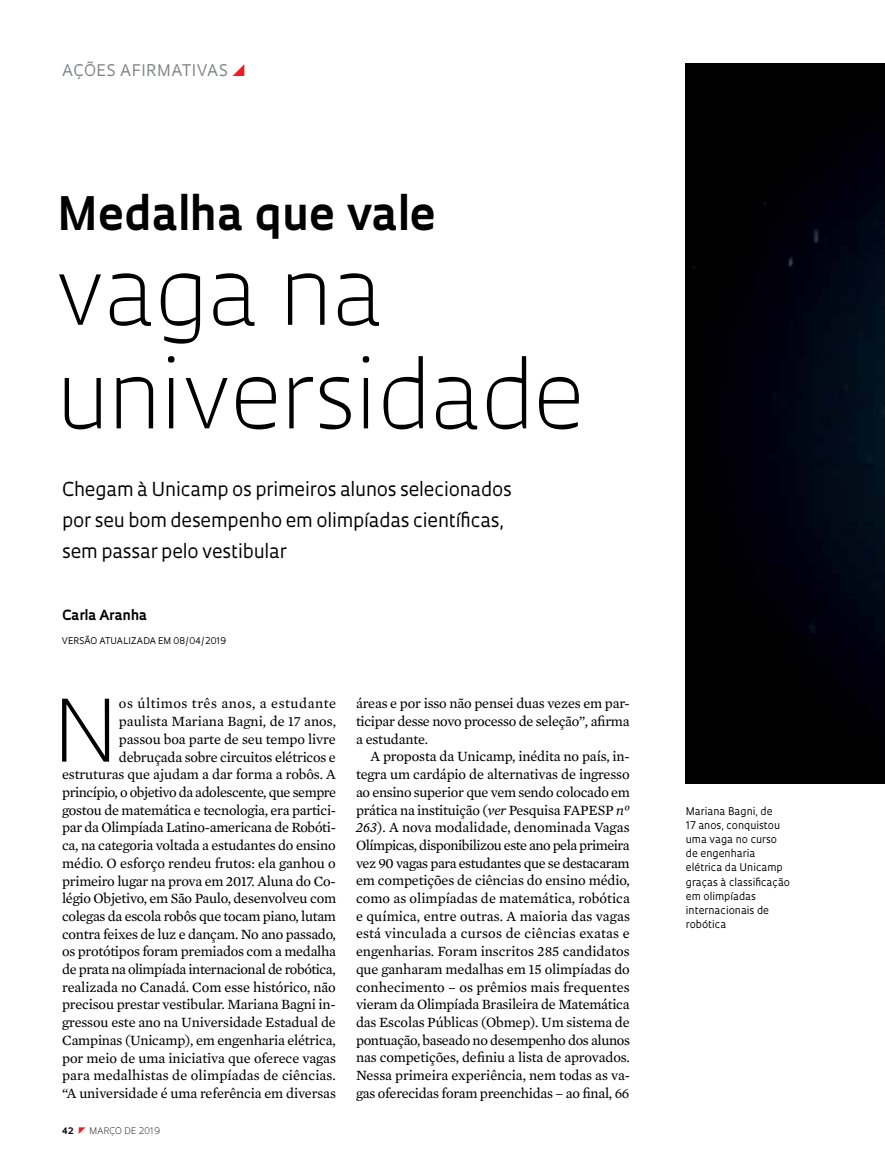
<style>
.page{position:relative;width:885px;height:1169px;background:#fff}
.page>*{position:absolute;margin:0;border:0;box-sizing:border-box;transform-origin:0 0}
.t1{font:300 89.85px/103.5px "Oculum";letter-spacing:-.01em;color:#000}
.t2{font:300 83.55px "Oculum";color:#000}
.t3{font:700 45px "Oculum";color:#000}
.t4{font:18.75px/30.9px "Oculum";letter-spacing:-.01em;color:#000}
.t5{font:15.6px "Oculum";letter-spacing:.035em;color:#808285}
.t6{font:14.4px/17.7px "Mercury Text G2";letter-spacing:-.02em;color:#000;text-align:justify}
.t7{font:700 13.65px "Oculum";letter-spacing:-.005em;color:#000}
.t8{font:10.35px/14.1px "Oculum";color:#000}
.t9{font:9px "Oculum";letter-spacing:.005em;color:#000}
.t10{font:300 8.7px "Oculum";letter-spacing:.01em;color:#000}
.t11{font:700 8.7px "Oculum";color:#000}
.s1{font-style:italic}
</style>
<div class="page">
<img style="left:686px;top:64px;width:199px;height:719px">
<p class="t5" style="left:62px;top:60px;width:167px">Ações afirmativas</p>
<h3 class="t3" style="left:57px;top:183px;width:380px">Medalha que vale</h3>
<h1 class="t1" style="left:57px;top:235px;width:530px">vaga na universidade</h1>
<h3 class="t4" style="left:62px;top:473px;width:451px">Chegam à Unicamp os primeiros alunos selecionados por seu bom desempenho em olimpíadas científicas, sem passar pelo vestibular</h3>
<p class="t7" style="left:62px;top:605px;width:86px">Carla Aranha</p>
<p class="t9" style="left:62px;top:635px;width:166px">Versão atualizada em 08/04/2019</p>
<p class="t6" style="left:62px;top:694px;width:276px;text-align:right">os últimos três anos, a estudante<br>paulista Mariana Bagni, de 17 anos,<br>passou boa parte de seu tempo livre debruçada sobre circuitos elétricos e estruturas que ajudam a dar forma a robôs. A princípio, o objetivo da adolescente, que sempre gostou de matemática e tecnologia, era partici&shy;par da Olimpíada Latino-americana de Robóti&shy;ca, na categoria voltada a estudantes do ensino médio. O esforço rendeu frutos: ela ganhou o primeiro lugar na prova em 2017. Aluna do Co&shy;légio Objetivo, em São Paulo, desenvolveu com colegas da escola robôs que tocam piano, lutam contra feixes de luz e dançam. No ano passado, os protótipos foram premiados com a medalha de prata na olimpíada internacional de robótica, realizada no Canadá. Com esse histórico, não precisou prestar vestibular. Mariana Bagni in&shy;gressou este ano na Universidade Estadual de Campinas (Unicamp), em engenharia elétrica, por meio de uma iniciativa que oferece vagas para medalhistas de olimpíadas de ciências. “A universidade é uma referência em diversas</p>
<p class="t6" style="left:356px;top:694px;width:275px">áreas e por isso não pensei duas vezes em par&shy;ticipar desse novo processo de seleção”, afirma a estudante.</p>
<h2 class="t2" style="left:54px;top:673px;width:66px">N</h2>
<p class="t6" style="left:356px;top:747px;width:276px;text-indent:14px">A proposta da Unicamp, inédita no país, in&shy;tegra um cardápio de alternativas de ingresso ao ensino superior que vem sendo colocado em prática na instituição (<span class="s1">ver</span> Pesquisa FAPESP <span class="s1">nº 263</span>). A nova modalidade, denominada Vagas Olímpicas, disponibilizou este ano pela primeira vez 90 vagas para estudantes que se destacaram em competições de ciências do ensino médio, como as olimpíadas de matemática, robótica e química, entre outras. A maioria das vagas está vinculada a cursos de ciências exatas e engenharias. Foram inscritos 285 candidatos que ganharam medalhas em 15 olimpíadas do conhecimento – os prêmios mais frequentes vieram da Olimpíada Brasileira de Matemática das Escolas Públicas (Obmep). Um sistema de pontuação, baseado no desempenho dos alunos nas competições, definiu a lista de aprovados.<br>Nessa primeira experiência, nem todas as va&shy;gas oferecidas foram preenchidas – ao final, 66</p>
<p class="t11" style="left:62px;top:1124px;width:13px">42</p>
<p class="t10" style="left:89px;top:1124px;width:72px">março DE 2019</p>
<p class="t8" style="left:686px;top:803px;width:106px">Mariana Bagni, de<br>17 anos, conquistou uma vaga no curso de engenharia elétrica da Unicamp graças à classificação em olimpíadas internacionais de robótica</p>
</div>
